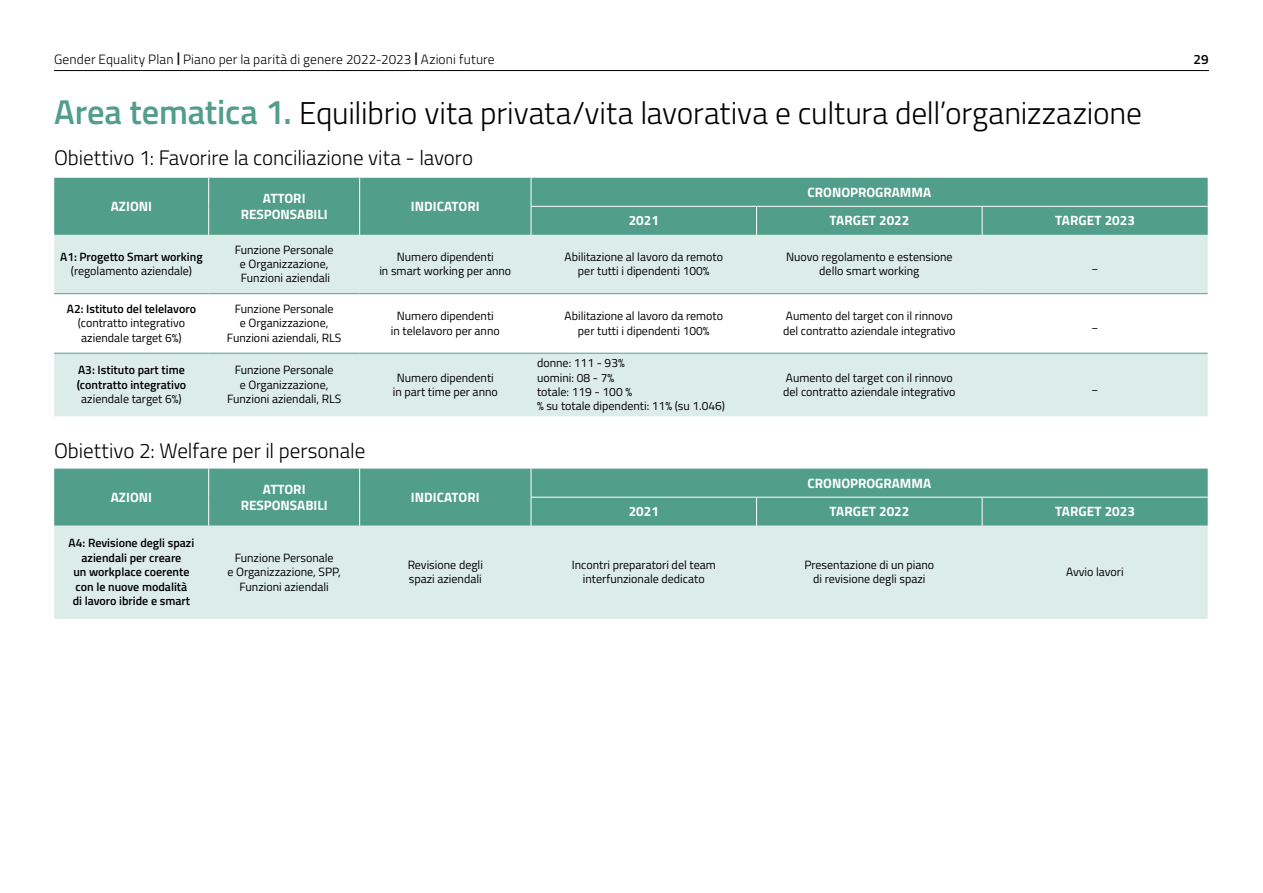
<style>
.page{position:relative;width:1263px;height:893px;background:#fff}
.page>*{position:absolute;margin:0;border:0;box-sizing:border-box;transform-origin:0 0}
.t1{font:300 31.5px "Titillium Web";letter-spacing:-.005em;color:#000}
.t2{font:300 21px "Titillium Web";letter-spacing:-.005em;color:#000}
.t3{font:700 13.5px/16.2px "Titillium Web";color:#fff;text-align:center}
.t4{font:300 13.5px "Titillium Web";letter-spacing:.01em;color:#000}
.t5{font:600 13.5px "Titillium Web";color:#000}
.t6{font:12px/14.4px "Titillium Web";color:#000;text-align:center}
.t7{font:600 12px/14.4px "Titillium Web";color:#000}
.s1{font-weight:600}
.s2{font-weight:600;font-size:34.5px;color:#519e8a}
</style>
<div class="page">
<hr style="left:54px;top:70px;width:1155px;height:1px;background:#000">
<div style="left:54px;top:178px;width:1154px;height:57px;background:#519e8a"></div>
<div style="left:54px;top:235px;width:1154px;height:181px;background:#dcece8"></div>
<svg style="left:54px;top:294px;width:1154px;height:59px"></svg>
<hr style="left:54px;top:293px;width:155px;height:1px;background:#519e8a">
<hr style="left:209px;top:293px;width:151px;height:1px;background:#519e8a">
<hr style="left:360px;top:293px;width:171px;height:1px;background:#519e8a">
<hr style="left:531px;top:293px;width:225px;height:1px;background:#519e8a">
<hr style="left:756px;top:293px;width:226px;height:1px;background:#519e8a">
<hr style="left:982px;top:293px;width:226px;height:1px;background:#519e8a">
<hr style="left:54px;top:353px;width:155px;height:1px;background:#519e8a">
<hr style="left:209px;top:353px;width:151px;height:1px;background:#519e8a">
<hr style="left:360px;top:353px;width:171px;height:1px;background:#519e8a">
<hr style="left:531px;top:353px;width:225px;height:1px;background:#519e8a">
<hr style="left:756px;top:353px;width:226px;height:1px;background:#519e8a">
<hr style="left:982px;top:353px;width:226px;height:1px;background:#519e8a">
<hr style="left:531px;top:206px;width:225px;height:1px;background:#fff">
<hr style="left:756px;top:206px;width:226px;height:1px;background:#fff">
<hr style="left:982px;top:206px;width:226px;height:1px;background:#fff">
<svg style="left:208px;top:178px;width:1px;height:57px"></svg>
<svg style="left:359px;top:178px;width:1px;height:57px"></svg>
<svg style="left:531px;top:178px;width:1px;height:57px"></svg>
<svg style="left:756px;top:207px;width:1px;height:28px"></svg>
<svg style="left:982px;top:207px;width:1px;height:28px"></svg>
<div style="left:54px;top:469px;width:1154px;height:57px;background:#519e8a"></div>
<div style="left:54px;top:526px;width:1154px;height:93px;background:#dcece8"></div>
<hr style="left:531px;top:497px;width:225px;height:1px;background:#fff">
<hr style="left:756px;top:497px;width:226px;height:1px;background:#fff">
<hr style="left:982px;top:497px;width:226px;height:1px;background:#fff">
<svg style="left:208px;top:469px;width:1px;height:57px"></svg>
<svg style="left:359px;top:469px;width:1px;height:57px"></svg>
<svg style="left:531px;top:469px;width:1px;height:57px"></svg>
<svg style="left:756px;top:498px;width:1px;height:28px"></svg>
<svg style="left:982px;top:498px;width:1px;height:28px"></svg>
<p class="t4" style="left:54px;top:49px;width:442px">Gender Equality Plan <span class="s1">|</span> Piano per la parità di genere 2022-2023 <span class="s1">|</span> Azioni future</p>
<p class="t5" style="left:1193px;top:49px;width:17px">29</p>
<h1 class="t1" style="left:54px;top:90px;width:1089px"><span class="s2">Area tematica 1.</span> Equilibrio vita privata/vita lavorativa e cultura dell’organizzazione</h1>
<h2 class="t2" style="left:54px;top:143px;width:421px">Obiettivo 1: Favorire la conciliazione vita - lavoro</h2>
<p class="t3" style="left:111px;top:197px;width:43px">AZIONI</p>
<p class="t3" style="left:241px;top:189px;width:88px">ATTORI<br>RESPONSABILI</p>
<p class="t3" style="left:411px;top:197px;width:70px">INDICATORI</p>
<p class="t3" style="left:807px;top:183px;width:125px">CRONOPROGRAMMA</p>
<p class="t3" style="left:629px;top:212px;width:32px">2021</p>
<p class="t3" style="left:829px;top:212px;width:81px">TARGET 2022</p>
<p class="t3" style="left:1055px;top:212px;width:81px">TARGET 2023</p>
<p class="t7" style="left:60px;top:249px;width:144px">A1: Progetto Smart working</p>
<p class="t6" style="left:71px;top:263px;width:123px">(regolamento aziendale)</p>
<p class="t7" style="left:67px;top:301px;width:131px">A2: Istituto del telelavoro</p>
<p class="t6" style="left:78px;top:315px;width:109px;text-align:left">(contratto integrativo aziendale target 6%)</p>
<p class="t7" style="left:77px;top:362px;width:111px">A3: Istituto part time (contratto integrativo</p>
<p class="t6" style="left:81px;top:391px;width:102px">aziendale target 6%)</p>
<p class="t6" style="left:235px;top:242px;width:100px">Funzione Personale e Organizzazione,<br>Funzioni aziendali</p>
<p class="t6" style="left:379px;top:249px;width:133px">Numero dipendenti<br>in smart working per anno</p>
<p class="t6" style="left:565px;top:249px;width:160px">Abilitazione al lavoro da remoto per tutti i dipendenti 100%</p>
<p class="t6" style="left:786px;top:249px;width:168px">Nuovo regolamento e estensione dello smart working</p>
<p class="t6" style="left:227px;top:301px;width:116px">Funzione Personale<br>e Organizzazione,<br>Funzioni aziendali, RLS</p>
<p class="t6" style="left:391px;top:308px;width:110px">Numero dipendenti in telelavoro per anno</p>
<p class="t6" style="left:565px;top:308px;width:160px">Abilitazione al lavoro da remoto per tutti i dipendenti 100%</p>
<p class="t6" style="left:783px;top:308px;width:174px;text-align:left">Aumento del target con il rinnovo del contratto aziendale integrativo</p>
<p class="t6" style="left:227px;top:362px;width:116px">Funzione Personale<br>e Organizzazione,<br>Funzioni aziendali, RLS</p>
<p class="t6" style="left:393px;top:370px;width:107px">Numero dipendenti in part time per anno</p>
<p class="t6" style="left:537px;top:355px;width:190px;text-align:left">donne: 111 - 93%<br>uomini: 08 - 7%<br>totale: 119 - 100 %<br>% su totale dipendenti: 11% (su 1.046)</p>
<p class="t6" style="left:783px;top:370px;width:174px;text-align:left">Aumento del target con il rinnovo del contratto aziendale integrativo</p>
<p class="t6" style="left:1091px;top:256px;width:9px">_</p>
<p class="t6" style="left:1091px;top:315px;width:9px">_</p>
<p class="t6" style="left:1091px;top:377px;width:9px">_</p>
<h2 class="t2" style="left:54px;top:435px;width:313px">Obiettivo 2: Welfare per il personale</h2>
<p class="t3" style="left:111px;top:488px;width:43px">AZIONI</p>
<p class="t3" style="left:241px;top:480px;width:88px">ATTORI<br>RESPONSABILI</p>
<p class="t3" style="left:411px;top:488px;width:70px">INDICATORI</p>
<p class="t3" style="left:807px;top:474px;width:125px">CRONOPROGRAMMA</p>
<p class="t3" style="left:629px;top:503px;width:32px">2021</p>
<p class="t3" style="left:829px;top:503px;width:81px">TARGET 2022</p>
<p class="t3" style="left:1055px;top:503px;width:81px">TARGET 2023</p>
<p class="t7" style="left:69px;top:535px;width:127px;text-align:center">A4: Revisione degli spazi aziendali per creare<br>un workplace coerente con le nuove modalità<br>di lavoro ibride e smart</p>
<p class="t6" style="left:227px;top:550px;width:115px">Funzione Personale<br>e Organizzazione, SPP,<br>Funzioni aziendali</p>
<p class="t6" style="left:408px;top:557px;width:77px;text-align:left">Revisione degli spazi aziendali</p>
<p class="t6" style="left:572px;top:557px;width:145px">Incontri preparatori del team interfunzionale dedicato</p>
<p class="t6" style="left:804px;top:557px;width:131px">Presentazione di un piano di revisione degli spazi</p>
<p class="t6" style="left:1066px;top:564px;width:59px">Avvio lavori</p>
</div>
